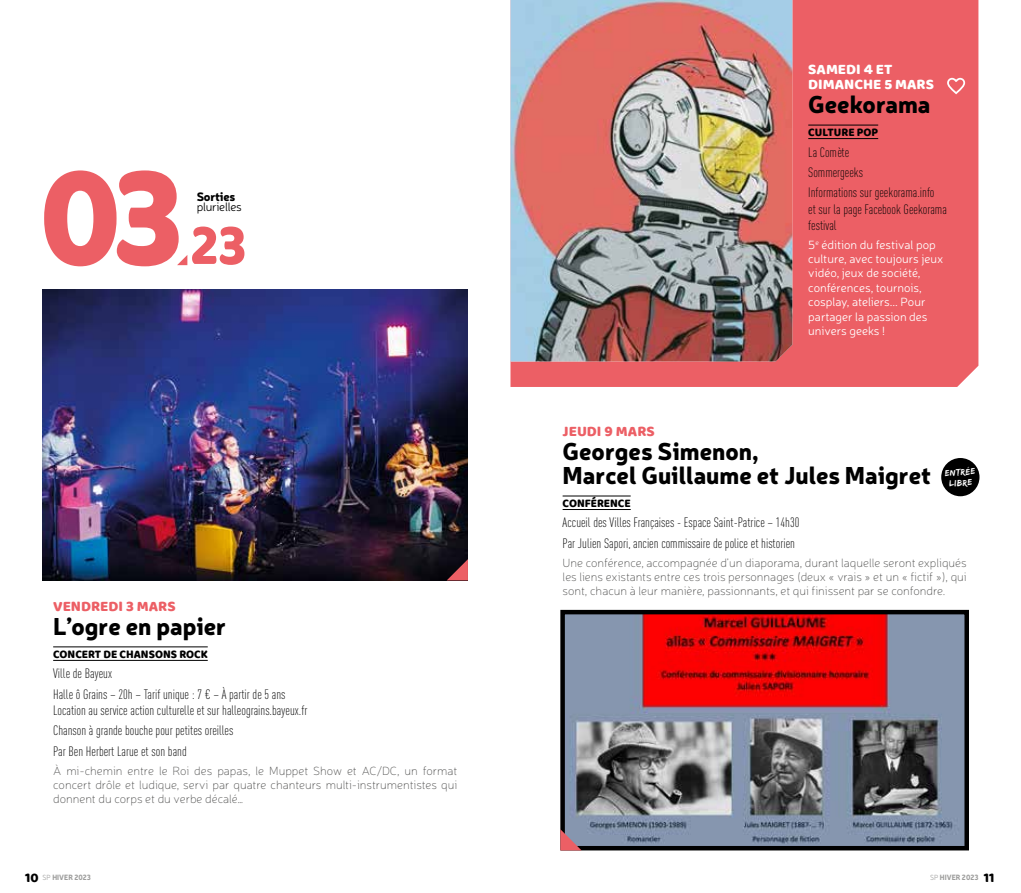
<style>
.page{position:relative;width:1021px;height:893px;background:#fff}
.page>*{position:absolute;margin:0;border:0;box-sizing:border-box;transform-origin:0 0}
.t1{font:150px "Baloo Bhaina";color:#ec5f65;scale:.9 1}
.t2{font:60px "Baloo Bhaina";color:#ec5f65;scale:.9 1}
.t3{font:900 24px/24px "Neris";color:#000}
.t4{font:15px "Baloo Bhaina";color:#ec5f65}
.t5{font:15px/15px "Baloo Bhaina";color:#fff}
.t6{font:300 13.5px/20.4px "DIN Cond";color:#000}
.t7{font:100 12px/14.4px "Neris";color:#575756;text-align:justify}
.t8{font:300 12px/14.4px "Neris";color:#fff}
.t9{font:12px "Baloo Bhaina";color:#000;scale:.95 1}
.t10{font:300 12px "Neris";letter-spacing:-.02em;color:#000}
.t11{font:900 12px "Neris";letter-spacing:-.02em;color:#000}
.t12{font:9px/10.8px "Edo SZ";color:#fff;text-align:center}
.t13{font:900 7.5px "Neris";letter-spacing:.01em;color:#9d9d9c;scale:.9 1}
.s1{font-family:"Baloo Bhaina";font-weight:400;font-size:13.5px;color:#000}
.s2{font-weight:300}
</style>
<div class="page">
<div style="left:510px;top:0;width:468px;height:387px;background:#ec5f65"></div>
<img style="left:510px;top:0;width:282px;height:361px">
<hr style="left:562px;top:496px;width:68px;height:1px;background:#000">
<hr style="left:562px;top:509px;width:68px;height:1px;background:#000">
<hr style="left:808px;top:125px;width:70px;height:1px;background:#000">
<hr style="left:808px;top:138px;width:70px;height:1px;background:#000">
<hr style="left:53px;top:646px;width:155px;height:1px;background:#000">
<hr style="left:53px;top:660px;width:155px;height:1px;background:#000">
<img style="left:565px;top:615px;width:399px;height:230px">
<div style="left:560px;top:610px;width:409px;height:240px;border:4px solid #000"></div>
<svg style="left:177px;top:255px;width:10px;height:10px"></svg>
<svg style="left:560px;top:829px;width:21px;height:21px"></svg>
<img style="left:43px;top:290px;width:425px;height:290px">
<svg style="left:446px;top:559px;width:22px;height:21px"></svg>
<div style="left:939px;top:456px;width:42px;height:42px;background:#000;border-radius:50%"></div>
<div style="left:938px;top:455px;width:44px;height:44px;border:3px solid #fff;border-radius:50%"></div>
<svg style="left:947px;top:78px;width:18px;height:16px"></svg>
<h1 class="t1" style="left:39px;top:124px;width:161px">03</h1>
<p class="t11" style="left:197px;top:187px;width:40px">Sorties</p>
<p class="t10" style="left:197px;top:199px;width:47px">plurielles</p>
<h2 class="t2" style="left:190px;top:208px;width:64px">23</h2>
<p class="t4" style="left:53px;top:597px;width:124px">VENDREDI 3 MARS</p>
<h3 class="t3" style="left:53px;top:613px;width:175px">L’ogre en papier</h3>
<p class="t9" style="left:53px;top:647px;width:164px">CONCERT DE CHANSONS ROCK</p>
<p class="t6" style="left:53px;top:663px;width:234px">Ville de Bayeux<br>Halle ô Grains – 20h – Tarif unique : 7 € – À partir de 5 ans</p>
<p class="t6" style="left:53px;top:700px;width:256px">Location au service action culturelle et sur halleograins.bayeux.fr<br>Chanson à grande bouche pour petites oreilles<br>Par Ben Herbert Larue et son band</p>
<p class="t7" style="left:53px;top:763px;width:405px">À mi-chemin entre le Roi des papas, le Muppet Show et AC/DC, un format concert drôle et ludique, servi par quatre chanteurs multi-instrumentistes qui donnent du corps et du verbe décalé…</p>
<p class="t5" style="left:808px;top:61px;width:127px">SAMEDI 4 ET<br>DIMANCHE 5 MARS</p>
<h3 class="t3" style="left:808px;top:91px;width:124px">Geekorama</h3>
<p class="t9" style="left:808px;top:125px;width:75px">CULTURE POP</p>
<p class="t6" style="left:808px;top:142px;width:128px">La Comète<br>Sommergeeks<br>Informations sur geekorama.info</p>
<p class="t6" style="left:808px;top:201px;width:140px;line-height:16.2px">et sur la page Facebook Geekorama festival</p>
<p class="t8" style="left:808px;top:237px;width:136px">5<sup>e</sup> édition du festival pop culture, avec toujours jeux vidéo, jeux de société, conférences, tournois, cosplay, ateliers... Pour partager la passion des univers geeks !</p>
<p class="t4" style="left:562px;top:422px;width:94px">JEUDI 9 MARS</p>
<h3 class="t3" style="left:562px;top:438px;width:370px">Georges Simenon,<br>Marcel Guillaume et Jules Maigret</h3>
<p class="t9" style="left:562px;top:496px;width:73px">CONFÉRENCE</p>
<p class="t6" style="left:562px;top:512px;width:238px">Accueil des Villes Françaises - Espace Saint-Patrice – 14h30<br>Par Julien Sapori, ancien commissaire de police et historien</p>
<p class="t7" style="left:562px;top:555px;width:405px">Une conférence, accompagnée d’un diaporama, durant laquelle seront expliqués les liens existants entre ces trois personnages (deux « vrais » et un « fictif »), qui sont, chacun à leur manière, passionnants, et qui finissent par se confondre.</p>
<p class="t12" style="left:944px;top:467px;width:31px;rotate:-3deg">entrée libre</p>
<p class="t13" style="left:25px;top:872px;width:75px"><span class="s1">10</span> <span class="s2">SP</span> HIVER 2023</p>
<p class="t13" style="left:930px;top:872px;width:73px"><span class="s2">SP</span> HIVER 2023 <span class="s1">11</span></p>
</div>
